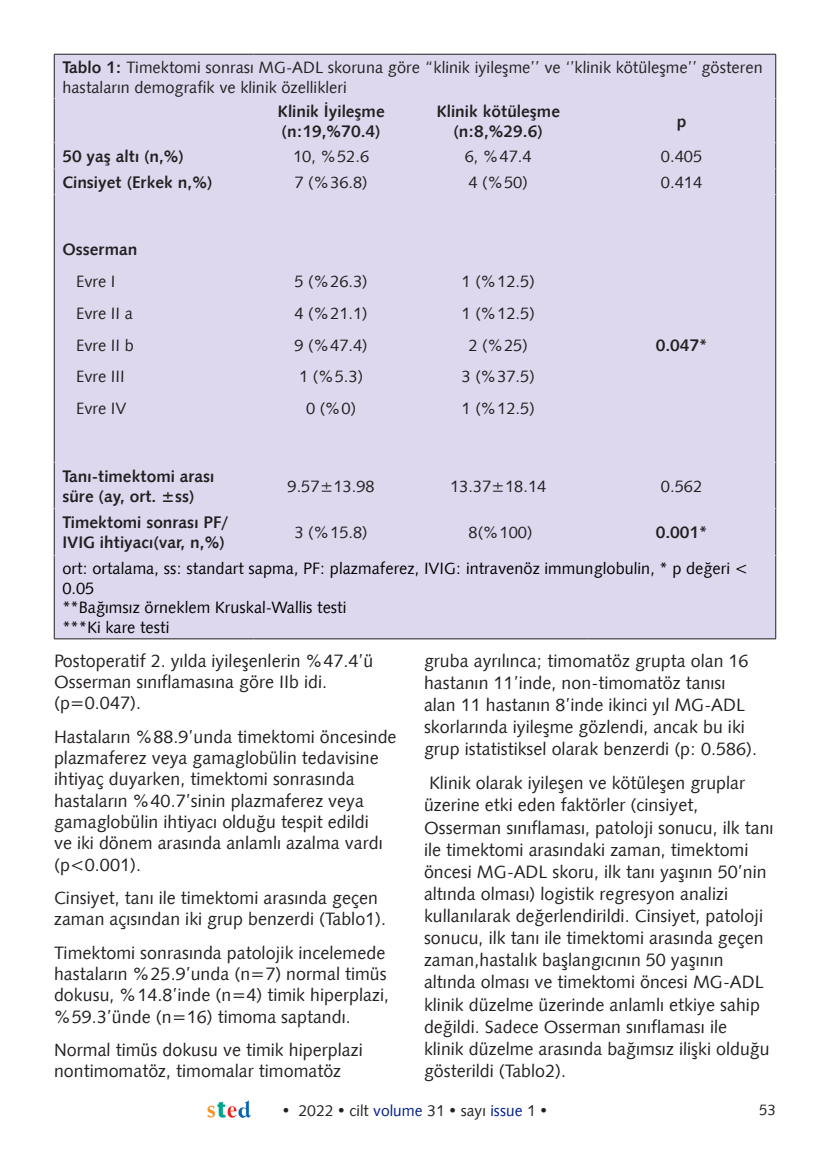
<style>
.page{position:relative;width:830px;height:1170px;background:#fff}
.page>*{position:absolute;margin:0;border:0;box-sizing:border-box;transform-origin:0 0}
.t1{font:18px/22.2px "Humanist 531 BT Roman A";color:#231f20}
.t2{font:16.5px/19.8px "Humanist 531 BT Roman A";color:#231f20}
.t3{font:16.5px/19.8px "Humanist 531 BT Bold A";color:#231f20}
.t4{font:16.5px/19.8px "Humanist 531 BT Roman A";color:#000}
.t5{font:15.75px "Humanist 531 BT Roman A";color:#231f20}
.t6{font:15px "Humanist 531 BT Roman A";color:#231f20}
.s1{font-family:"Humanist 531 BT Bold A"}
.s2{color:#001c88}
</style>
<div class="page">
<img style="left:208px;top:1100px;width:42px;height:16px">
<div style="left:55px;top:55px;width:720px;height:583px;background:#ddd8ee"></div>
<hr style="left:54px;top:54px;width:199px;height:1px;background:#231f20">
<hr style="left:54px;top:54px;width:1px;height:44px;background:#231f20">
<hr style="left:253px;top:54px;width:155px;height:1px;background:#231f20">
<hr style="left:408px;top:54px;width:179px;height:1px;background:#231f20">
<hr style="left:587px;top:54px;width:188px;height:1px;background:#231f20">
<hr style="left:775px;top:54px;width:1px;height:44px;background:#231f20">
<hr style="left:54px;top:98px;width:1px;height:45px;background:#231f20">
<hr style="left:775px;top:98px;width:1px;height:45px;background:#231f20">
<svg style="left:54px;top:143px;width:1px;height:51px"></svg>
<svg style="left:775px;top:143px;width:1px;height:51px"></svg>
<hr style="left:54px;top:194px;width:1px;height:268px;background:#231f20">
<hr style="left:775px;top:194px;width:1px;height:268px;background:#231f20">
<hr style="left:54px;top:462px;width:1px;height:46px;background:#231f20">
<hr style="left:775px;top:462px;width:1px;height:46px;background:#231f20">
<hr style="left:54px;top:508px;width:1px;height:47px;background:#231f20">
<hr style="left:775px;top:508px;width:1px;height:47px;background:#231f20">
<hr style="left:54px;top:555px;width:1px;height:83px;background:#231f20">
<hr style="left:775px;top:555px;width:1px;height:83px;background:#231f20">
<hr style="left:54px;top:638px;width:199px;height:1px;background:#231f20">
<hr style="left:253px;top:638px;width:155px;height:1px;background:#231f20">
<hr style="left:408px;top:638px;width:179px;height:1px;background:#231f20">
<hr style="left:587px;top:638px;width:188px;height:1px;background:#231f20">
<hr style="left:54px;top:98px;width:199px;height:1px;background:#ddd8ee">
<hr style="left:253px;top:98px;width:155px;height:1px;background:#ddd8ee">
<hr style="left:253px;top:99px;width:1px;height:44px;background:#ddd8ee">
<hr style="left:408px;top:98px;width:179px;height:1px;background:#ddd8ee">
<hr style="left:408px;top:99px;width:1px;height:44px;background:#ddd8ee">
<hr style="left:587px;top:98px;width:188px;height:1px;background:#ddd8ee">
<hr style="left:587px;top:99px;width:1px;height:44px;background:#ddd8ee">
<hr style="left:54px;top:142px;width:199px;height:1px;background:#ddd8ee">
<hr style="left:253px;top:142px;width:155px;height:1px;background:#ddd8ee">
<hr style="left:408px;top:142px;width:179px;height:1px;background:#ddd8ee">
<hr style="left:587px;top:142px;width:188px;height:1px;background:#ddd8ee">
<hr style="left:54px;top:169px;width:199px;height:1px;background:#ddd8ee">
<hr style="left:253px;top:169px;width:155px;height:1px;background:#ddd8ee">
<svg style="left:253px;top:143px;width:1px;height:51px"></svg>
<hr style="left:408px;top:169px;width:179px;height:1px;background:#ddd8ee">
<svg style="left:408px;top:143px;width:1px;height:51px"></svg>
<hr style="left:587px;top:169px;width:188px;height:1px;background:#ddd8ee">
<svg style="left:587px;top:143px;width:1px;height:51px"></svg>
<hr style="left:54px;top:194px;width:199px;height:1px;background:#ddd8ee">
<hr style="left:253px;top:194px;width:155px;height:1px;background:#ddd8ee">
<hr style="left:253px;top:195px;width:1px;height:267px;background:#ddd8ee">
<hr style="left:408px;top:194px;width:179px;height:1px;background:#ddd8ee">
<hr style="left:408px;top:195px;width:1px;height:267px;background:#ddd8ee">
<hr style="left:587px;top:194px;width:188px;height:1px;background:#ddd8ee">
<hr style="left:587px;top:195px;width:1px;height:267px;background:#ddd8ee">
<hr style="left:54px;top:462px;width:199px;height:1px;background:#ddd8ee">
<hr style="left:253px;top:462px;width:155px;height:1px;background:#ddd8ee">
<hr style="left:253px;top:462px;width:1px;height:46px;background:#ddd8ee">
<hr style="left:408px;top:462px;width:179px;height:1px;background:#ddd8ee">
<hr style="left:408px;top:462px;width:1px;height:46px;background:#ddd8ee">
<hr style="left:587px;top:462px;width:188px;height:1px;background:#ddd8ee">
<hr style="left:587px;top:462px;width:1px;height:46px;background:#ddd8ee">
<hr style="left:54px;top:508px;width:199px;height:1px;background:#ddd8ee">
<hr style="left:253px;top:508px;width:155px;height:1px;background:#ddd8ee">
<hr style="left:253px;top:508px;width:1px;height:47px;background:#ddd8ee">
<hr style="left:408px;top:508px;width:179px;height:1px;background:#ddd8ee">
<hr style="left:408px;top:508px;width:1px;height:47px;background:#ddd8ee">
<hr style="left:587px;top:508px;width:188px;height:1px;background:#ddd8ee">
<hr style="left:587px;top:508px;width:1px;height:47px;background:#ddd8ee">
<hr style="left:54px;top:555px;width:199px;height:1px;background:#ddd8ee">
<hr style="left:253px;top:555px;width:155px;height:1px;background:#ddd8ee">
<hr style="left:408px;top:555px;width:179px;height:1px;background:#ddd8ee">
<hr style="left:587px;top:555px;width:188px;height:1px;background:#ddd8ee">
<p class="t2" style="left:62px;top:57px;width:701px"><span class="s1">Tablo 1:</span> Timektomi sonrası MG-ADL skoruna göre “klinik iyileşme’’ ve ‘’klinik kötüleşme’’ gösteren hastaların demografik ve klinik özellikleri</p>
<p class="t3" style="left:277px;top:101px;width:109px">Klinik İyileşme (n:19,%70.4)</p>
<p class="t3" style="left:436px;top:101px;width:125px;text-align:center">Klinik kötüleşme (n:8,%29.6)</p>
<p class="t3" style="left:676px;top:111px;width:11px">p</p>
<p class="t3" style="left:62px;top:146px;width:123px">50 yaş altı (n,%)</p>
<p class="t2" style="left:293px;top:146px;width:77px">10, %52.6</p>
<p class="t2" style="left:464px;top:146px;width:68px">6, %47.4</p>
<p class="t2" style="left:660px;top:146px;width:43px">0.405</p>
<p class="t3" style="left:62px;top:172px;width:152px">Cinsiyet (Erkek n,%)</p>
<p class="t2" style="left:294px;top:172px;width:75px">7 (%36.8)</p>
<p class="t2" style="left:468px;top:172px;width:61px">4 (%50)</p>
<p class="t2" style="left:660px;top:172px;width:43px">0.414</p>
<p class="t3" style="left:62px;top:239px;width:76px">Osserman</p>
<p class="t2" style="left:76px;top:271px;width:41px">Evre I</p>
<p class="t2" style="left:76px;top:303px;width:58px">Evre II a</p>
<p class="t2" style="left:76px;top:334px;width:59px">Evre II b</p>
<p class="t2" style="left:76px;top:366px;width:50px">Evre III</p>
<p class="t2" style="left:76px;top:398px;width:52px">Evre IV</p>
<p class="t2" style="left:294px;top:271px;width:75px">5 (%26.3)</p>
<p class="t2" style="left:294px;top:303px;width:75px">4 (%21.1)</p>
<p class="t2" style="left:294px;top:334px;width:75px">9 (%47.4)</p>
<p class="t2" style="left:299px;top:366px;width:65px">1 (%5.3)</p>
<p class="t2" style="left:306px;top:398px;width:52px">0 (%0)</p>
<p class="t2" style="left:461px;top:271px;width:75px">1 (%12.5)</p>
<p class="t2" style="left:461px;top:303px;width:75px">1 (%12.5)</p>
<p class="t2" style="left:468px;top:334px;width:61px">2 (%25)</p>
<p class="t2" style="left:461px;top:366px;width:75px">3 (%37.5)</p>
<p class="t2" style="left:461px;top:398px;width:75px">1 (%12.5)</p>
<p class="t3" style="left:655px;top:334px;width:53px">0.047*</p>
<p class="t3" style="left:62px;top:466px;width:153px">Tanı-timektomi arası süre (ay, ort. ±ss)</p>
<p class="t2" style="left:287px;top:475px;width:89px">9.57±13.98</p>
<p class="t2" style="left:450px;top:475px;width:98px">13.37±18.14</p>
<p class="t2" style="left:660px;top:475px;width:43px">0.562</p>
<p class="t3" style="left:62px;top:512px;width:168px">Timektomi sonrası PF/<br>IVIG ihtiyacı(var, n,%)</p>
<p class="t2" style="left:294px;top:522px;width:75px">3 (%15.8)</p>
<p class="t2" style="left:468px;top:522px;width:65px">8(%100)</p>
<p class="t3" style="left:655px;top:522px;width:53px">0.001*</p>
<p class="t4" style="left:62px;top:557px;width:687px">ort: ortalama, ss: standart sapma, PF: plazmaferez, IVIG: intravenöz immunglobulin, * p değeri &lt;<br>0.05</p>
<p class="t4" style="left:62px;top:597px;width:285px">**Bağımsız örneklem Kruskal-Wallis testi</p>
<p class="t4" style="left:62px;top:617px;width:109px">***Ki kare testi</p>
<p class="t1" style="left:54px;top:649px;width:321px;line-height:21.3px">Postoperatif 2. yılda iyileşenlerin %47.4’ü<br>Osserman sınıflamasına göre IIb idi. (p=0.047).</p>
<p class="t1" style="left:54px;top:725px;width:344px;line-height:21.3px">Hastaların %88.9’unda timektomi öncesinde plazmaferez veya gamaglobülin tedavisine ihtiyaç duyarken, timektomi sonrasında hastaların %40.7’sinin plazmaferez veya gamaglobülin ihtiyacı olduğu tespit edildi<br>ve iki dönem arasında anlamlı azalma vardı (p&lt;0.001).</p>
<p class="t1" style="left:54px;top:886px;width:333px;line-height:21.3px">Cinsiyet, tanı ile timektomi arasında geçen zaman açısından iki grup benzerdi (Tablo1).</p>
<p class="t1" style="left:54px;top:941px;width:336px;line-height:21.3px">Timektomi sonrasında patolojik incelemede hastaların %25.9’unda (n=7) normal timüs dokusu, %14.8’inde (n=4) timik hiperplazi, %59.3’ünde (n=16) timoma saptandı.</p>
<p class="t1" style="left:54px;top:1038px;width:310px;line-height:21.3px">Normal timüs dokusu ve timik hiperplazi nontimomatöz, timomalar timomatöz</p>
<p class="t1" style="left:424px;top:649px;width:334px">gruba ayrılınca; timomatöz grupta olan 16 hastanın 11’inde, non-timomatöz tanısı alan 11 hastanın 8’inde ikinci yıl MG-ADL skorlarında iyileşme gözlendi, ancak bu iki grup istatistiksel olarak benzerdi (p: 0.586).</p>
<p class="t1" style="left:424px;top:771px;width:351px">Klinik olarak iyileşen ve kötüleşen gruplar üzerine etki eden faktörler (cinsiyet, Osserman sınıflaması, patoloji sonucu, ilk tanı ile timektomi arasındaki zaman, timektomi öncesi MG-ADL skoru, ilk tanı yaşının 50’nin altında olması) logistik regresyon analizi kullanılarak değerlendirildi. Cinsiyet, patoloji sonucu, ilk tanı ile timektomi arasında geçen zaman,hastalık başlangıcının 50 yaşının altında olması ve timektomi öncesi MG-ADL klinik düzelme üzerinde anlamlı etkiye sahip değildi. Sadece Osserman sınıflaması ile<br>klinik düzelme arasında bağımsız ilişki olduğu gösterildi (Tablo2).</p>
<p class="t5" style="left:282px;top:1100px;width:266px">• 2022 • cilt <span class="s2">volume</span> 31 • sayı <span class="s2">issue</span> 1 •</p>
<p class="t6" style="left:758px;top:1100px;width:18px">53</p>
</div>
